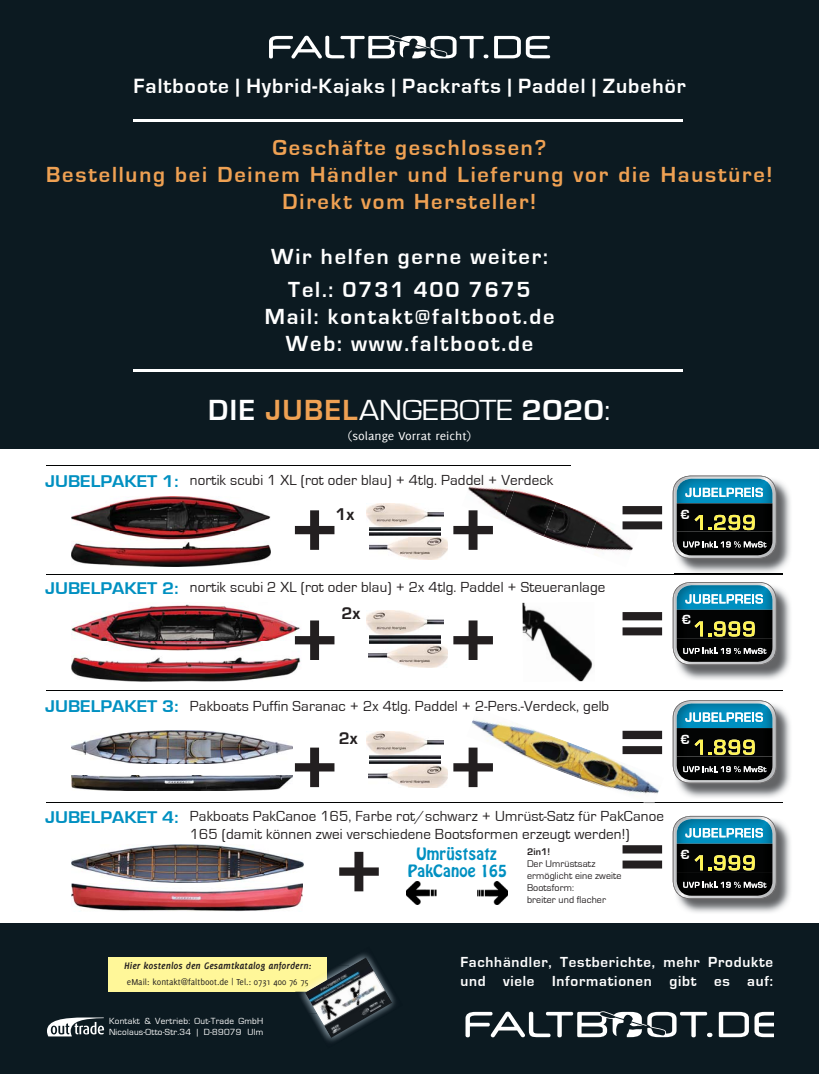
<style>
.page{position:relative;width:819px;height:1074px;background:#fff}
.page>*{position:absolute;margin:0;border:0;box-sizing:border-box;transform-origin:0 0}
.t1{font:700 79.75px "Eurostile";color:#231f20}
.t2{font:30px "Eurostile";color:#fff;scale:1.1 1}
.t3{font:700 22.5px/27px "Eurostile";letter-spacing:.08em;color:#efa153;text-align:center}
.t4{font:700 22.5px/33.8px "Eurostile";letter-spacing:.08em;color:#fff;text-align:center}
.t5{font:700 21.25px "Eurostile";letter-spacing:.05em;color:#fff}
.t6{font:700 17.5px "Eurostile";color:#231f20}
.t7{font:15px/17.5px "Eurostile";letter-spacing:.01em;color:#231f20}
.t8{font:700 15px/18.8px "Eurostile";letter-spacing:.05em;color:#fff}
.t9{font:15px/17.5px "Hobo Std";letter-spacing:.01em;color:#0090c1;text-align:center}
.t10{font:700 13.75px "Eurostile";color:#fff}
.t11{font:12.5px "Delicious";color:#fff;scale:1.1 1}
.t12{font:italic 700 10.25px "Delicious";color:#231f20}
.t13{font:10px/12px "Eurostile";letter-spacing:.01em;color:#231f20}
.t14{font:700 10px "Eurostile";color:#231f20}
.t15{font:9.38px "Delicious";color:#231f20}
.t16{font:9.12px/11px "Eurostile";letter-spacing:.025em;color:#fff}
.s1{font-weight:700}
.s2{font-weight:700;color:#efa153}
.s3{font-weight:700;font-size:17.5px;color:#0090c1}
</style>
<div class="page">
<div style="left:0;top:0;width:819px;height:449px;background:#0c1a21"></div>
<svg style="left:494px;top:36px;width:56px;height:22px"></svg>
<svg style="left:269px;top:35px;width:219px;height:24px"></svg>
<div style="left:0;top:923px;width:819px;height:151px;background:#0c1a21"></div>
<svg style="left:718px;top:1012px;width:30px;height:25px"></svg>
<svg style="left:754px;top:1012px;width:19px;height:25px"></svg>
<svg style="left:465px;top:1011px;width:247px;height:26px"></svg>
<svg style="left:47px;top:1017px;width:57px;height:19px"></svg>
<img style="left:117px;top:991px;width:178px;height:1px">
<div style="left:109px;top:957px;width:218px;height:34px;background:#fff799"></div>
<img style="left:324px;top:953px;width:71px;height:89px">
<img style="left:295px;top:991px;width:10px;height:14px">
<img style="left:305px;top:957px;width:87px;height:81px">
<hr style="left:46px;top:574px;width:736px;height:1px;background:#010202">
<hr style="left:46px;top:690px;width:736px;height:1px;background:#010202">
<hr style="left:46px;top:802px;width:736px;height:1px;background:#010202">
<hr style="left:46px;top:465px;width:524px;height:1px;background:#010202">
<img style="left:678px;top:821px;width:113px;height:92px">
<img style="left:674px;top:837px;width:102px;height:61px">
<img style="left:673px;top:826px;width:3px;height:62px">
<img style="left:676px;top:837px;width:96px;height:58px">
<img style="left:703px;top:855px;width:40px;height:15px">
<svg style="left:674px;top:816px;width:103px;height:21px;background:#5da9c3"></svg>
<img style="left:743px;top:855px;width:11px;height:15px">
<img style="left:728px;top:855px;width:12px;height:15px">
<img style="left:722px;top:855px;width:3px;height:15px">
<svg style="left:708px;top:855px;width:14px;height:15px"></svg>
<img style="left:694px;top:855px;width:9px;height:15px">
<svg style="left:683px;top:882px;width:83px;height:5px"></svg>
<img style="left:71px;top:731px;width:222px;height:33px">
<img style="left:71px;top:775px;width:222px;height:15px">
<img style="left:472px;top:720px;width:116px;height:58px">
<img style="left:578px;top:750px;width:81px;height:53px">
<img style="left:369px;top:755px;width:72px;height:3px">
<img style="left:369px;top:760px;width:72px;height:3px">
<img style="left:369px;top:765px;width:78px;height:23px">
<img style="left:366px;top:731px;width:78px;height:23px">
<img style="left:677px;top:706px;width:114px;height:92px">
<img style="left:674px;top:722px;width:102px;height:61px">
<svg style="left:759px;top:780px;width:8px;height:2px"></svg>
<img style="left:673px;top:700px;width:91px;height:72px">
<img style="left:676px;top:722px;width:96px;height:58px">
<img style="left:696px;top:739px;width:47px;height:16px">
<svg style="left:674px;top:701px;width:103px;height:21px;background:#5dabc6"></svg>
<img style="left:743px;top:739px;width:11px;height:16px">
<img style="left:728px;top:739px;width:12px;height:16px">
<svg style="left:708px;top:739px;width:17px;height:15px"></svg>
<img style="left:694px;top:739px;width:9px;height:15px">
<svg style="left:683px;top:766px;width:83px;height:6px"></svg>
<img style="left:369px;top:527px;width:72px;height:3px">
<img style="left:369px;top:533px;width:72px;height:2px">
<img style="left:369px;top:538px;width:78px;height:22px">
<img style="left:366px;top:503px;width:78px;height:23px">
<img style="left:674px;top:481px;width:117px;height:93px">
<img style="left:672px;top:475px;width:91px;height:68px">
<img style="left:674px;top:497px;width:102px;height:61px">
<svg style="left:759px;top:556px;width:8px;height:2px"></svg>
<img style="left:673px;top:476px;width:3px;height:72px">
<img style="left:676px;top:497px;width:96px;height:58px">
<img style="left:725px;top:515px;width:18px;height:15px">
<svg style="left:674px;top:476px;width:103px;height:21px;background:#5dabc6"></svg>
<img style="left:743px;top:515px;width:11px;height:15px">
<img style="left:728px;top:515px;width:12px;height:15px">
<img style="left:722px;top:515px;width:3px;height:15px">
<svg style="left:708px;top:515px;width:14px;height:15px"></svg>
<img style="left:694px;top:515px;width:9px;height:15px">
<svg style="left:683px;top:541px;width:83px;height:6px"></svg>
<img style="left:468px;top:486px;width:34px;height:28px">
<img style="left:502px;top:486px;width:54px;height:50px">
<img style="left:543px;top:502px;width:48px;height:46px">
<img style="left:584px;top:517px;width:49px;height:34px">
<img style="left:71px;top:497px;width:199px;height:69px">
<img style="left:369px;top:634px;width:72px;height:9px">
<img style="left:369px;top:644px;width:78px;height:23px">
<img style="left:366px;top:611px;width:78px;height:23px">
<img style="left:677px;top:587px;width:114px;height:93px">
<img style="left:674px;top:584px;width:102px;height:80px">
<img style="left:676px;top:585px;width:96px;height:77px">
<img style="left:725px;top:621px;width:18px;height:15px">
<svg style="left:674px;top:582px;width:88px;height:21px;background:#59a8c3"></svg>
<img style="left:743px;top:621px;width:11px;height:15px">
<img style="left:728px;top:621px;width:12px;height:15px">
<img style="left:713px;top:621px;width:12px;height:15px">
<svg style="left:708px;top:623px;width:14px;height:13px"></svg>
<img style="left:694px;top:621px;width:9px;height:15px">
<svg style="left:683px;top:648px;width:83px;height:6px"></svg>
<img style="left:522px;top:602px;width:71px;height:80px">
<img style="left:71px;top:604px;width:230px;height:77px">
<img style="left:477px;top:881px;width:30px;height:23px">
<img style="left:406px;top:881px;width:31px;height:23px">
<img style="left:72px;top:844px;width:231px;height:67px">
<hr style="left:133px;top:119px;width:550px;height:2px;background:#fff">
<hr style="left:133px;top:369px;width:550px;height:2px;background:#fff">
<h3 class="t5" style="left:133px;top:76px;width:554px">Faltboote | Hybrid-Kajaks | Packrafts | Paddel | Zubehör</h3>
<h3 class="t3" style="left:46px;top:134px;width:728px">Geschäfte geschlossen?<br>Bestellung bei Deinem Händler und Lieferung vor die Haustüre!<br>Direkt vom Hersteller!</h3>
<h3 class="t4" style="left:271px;top:240px;width:278px">Wir helfen gerne weiter:<br>Tel.: 0731 400 7675</h3>
<h3 class="t4" style="left:265px;top:304px;width:291px;line-height:27px">Mail: kontakt@faltboot.de<br>Web: www.faltboot.de</h3>
<h2 class="t2" style="left:208px;top:396px;width:367px"><span class="s1">DIE</span> <span class="s2">JUBEL</span>ANGEBOTE <span class="s1">2020</span>:</h2>
<p class="t11" style="left:348px;top:430px;width:114px">(solange Vorrat reicht)</p>
<p class="t7" style="left:45px;top:472px;width:509px"><span class="s3">JUBELPAKET 1:</span> nortik scubi 1 XL (rot oder blau) + 4tlg. Paddel + Verdeck</p>
<h1 class="t1" style="left:617px;top:480px;width:52px">=</h1>
<p class="t6" style="left:335px;top:505px;width:20px">1x</p>
<p class="t10" style="left:681px;top:508px;width:10px">€</p>
<h1 class="t1" style="left:289px;top:493px;width:52px">+</h1>
<h1 class="t1" style="left:448px;top:493px;width:52px">+</h1>
<p class="t7" style="left:45px;top:578px;width:561px"><span class="s3">JUBELPAKET 2:</span> nortik scubi 2 XL (rot oder blau) + 2x 4tlg. Paddel + Steueranlage</p>
<p class="t6" style="left:341px;top:605px;width:20px">2x</p>
<h1 class="t1" style="left:289px;top:603px;width:52px">+</h1>
<h1 class="t1" style="left:448px;top:603px;width:52px">+</h1>
<h1 class="t1" style="left:617px;top:586px;width:52px">=</h1>
<p class="t7" style="left:45px;top:697px;width:565px"><span class="s3">JUBELPAKET 3:</span> Pakboats Puffin Saranac + 2x 4tlg. Paddel + 2-Pers.-Verdeck, gelb</p>
<p class="t10" style="left:682px;top:612px;width:10px">€</p>
<h1 class="t1" style="left:617px;top:705px;width:52px">=</h1>
<p class="t6" style="left:339px;top:730px;width:20px">2x</p>
<p class="t10" style="left:681px;top:732px;width:10px">€</p>
<h1 class="t1" style="left:289px;top:730px;width:52px">+</h1>
<h1 class="t1" style="left:448px;top:730px;width:52px">+</h1>
<p class="t7" style="left:190px;top:808px;width:475px;text-indent:-145px"><span class="s3">JUBELPAKET 4:</span> Pakboats PakCanoe 165, Farbe rot/schwarz + Umrüst-Satz für PakCanoe<br>165 (damit können zwei verschiedene Bootsformen erzeugt werden!)</p>
<h1 class="t1" style="left:334px;top:834px;width:52px">+</h1>
<h1 class="t1" style="left:617px;top:819px;width:52px">=</h1>
<p class="t9" style="left:408px;top:845px;width:100px">Umrüstsatz<br>PakCanoe 165</p>
<p class="t14" style="left:527px;top:846px;width:25px">2in1!</p>
<p class="t13" style="left:527px;top:857px;width:96px">Der Umrüstsatz ermöglicht eine zweite<br>Bootsform:<br>breiter und flacher</p>
<p class="t10" style="left:681px;top:848px;width:10px">€</p>
<p class="t12" style="left:124px;top:961px;width:188px">Hier kostenlos den Gesamtkatalog anfordern:</p>
<p class="t15" style="left:127px;top:977px;width:183px">eMail: kontakt@faltboot.de | Tel.: 0731 400 76 75</p>
<p class="t16" style="left:109px;top:1016px;width:156px">Kontakt &amp; Vertrieb: Out-Trade GmbH<br>Nicolaus-Otto-Str.34 | D-89079 Ulm</p>
<p class="t8" style="left:460px;top:953px;width:314px">Fachhändler, Testberichte, mehr Produkte und viele Informationen gibt es auf:</p>
</div>
